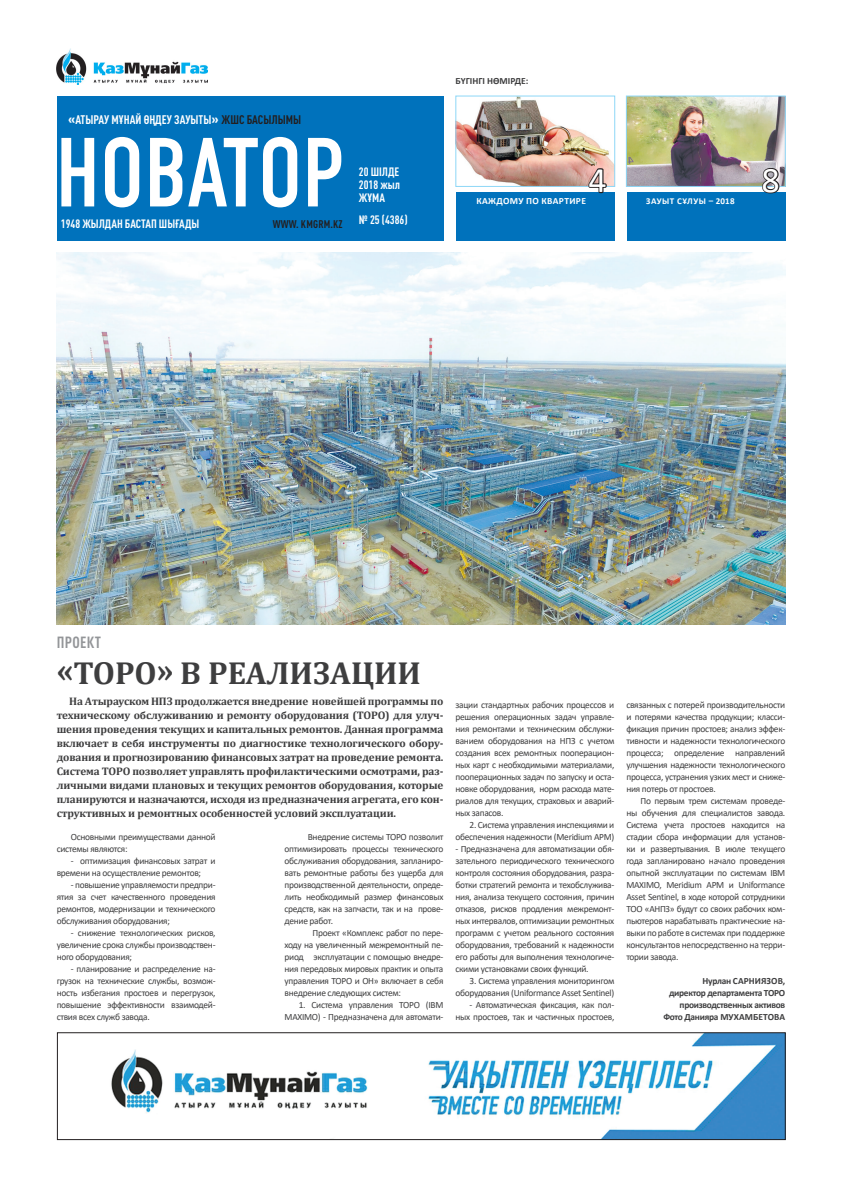
<style>
.page{position:relative;width:842px;height:1191px;background:#fff}
.page>*{position:absolute;margin:0;border:0;box-sizing:border-box;transform-origin:0 0}
.t1{font:36px "Calibri";color:#fff}
.t2{font:700 32px "Cambria";color:#3e3e3f}
.t3{font:700 condensed 16px "DIN Pro";color:#939598}
.t4{font:700 condensed 12.3px "DIN Pro";color:#fff}
.t5{font:700 condensed 12px/13px "DIN Pro";color:#fff;text-align:justify}
.t6{font:700 11px/14px "Cambria";letter-spacing:-.01em;color:#3e3e3f;text-align:justify}
.t7{font:700 condensed 11px "DIN Pro";letter-spacing:.02em;color:#231f20}
.t8{font:9.5px/12px "Calibri";letter-spacing:-.03em;color:#3e3e3f;text-align:justify}
.t9{font:700 9.5px "Calibri";letter-spacing:-.03em;color:#3e3e3f}
.t10{font:700 9.5px "Calibri";letter-spacing:-.01em;color:#3e3e3f}
.t11{font:700 9.5px "Calibri";letter-spacing:.04em;color:#fff}
.t12{font:700 9.5px "Calibri";letter-spacing:.01em;color:#3e3e3f}
.t13{font:700 9.5px "Calibri";color:#3e3e3f}
.t14{font:700 9px "Calibri";letter-spacing:.055em;color:#fff}
.s1{font-family:"DS Free Set";font-stretch:normal}
.s2{color:#231f20}
</style>
<div class="page">
<div style="left:627px;top:192px;width:159px;height:48px;background:#0072bc"></div>
<img style="left:628px;top:98px;width:156px;height:87px">
<div style="left:626px;top:96px;width:160px;height:91px;border:1px solid #8dd7f7"></div>
<img style="left:457px;top:98px;width:156px;height:87px">
<div style="left:455px;top:96px;width:160px;height:91px;border:1px solid #8dd7f7"></div>
<div style="left:57px;top:96px;width:386px;height:144px;background:#0072bc"></div>
<div style="left:456px;top:192px;width:159px;height:48px;background:#0072bc"></div>
<svg style="left:61px;top:137px;width:280px;height:70px"></svg>
<svg style="left:761px;top:167px;width:20px;height:27px"></svg>
<svg style="left:587px;top:164px;width:21px;height:30px"></svg>
<img style="left:57px;top:48px;width:150px;height:36px">
<img style="left:111px;top:1034px;width:673px;height:104px">
<div style="left:57px;top:1032px;width:729px;height:108px;border:1px solid #231f20"></div>
<img style="left:57px;top:252px;width:729px;height:372px">
<p class="t4" style="left:68px;top:110px;width:235px"><span class="s1">«</span>АТЫРАУ МҰНАЙ ӨҢДЕУ ЗАУЫТЫ<span class="s1">»</span> <span class="s2">ЖШС БАСЫЛЫМЫ</span></p>
<p class="t5" style="left:61px;top:216px;width:140px">1948 ЖЫЛДАН БАСТАП ШЫҒАДЫ</p>
<p class="t7" style="left:273px;top:216px;width:72px">WWW. KMGRM.KZ</p>
<p class="t5" style="left:359px;top:165px;width:43px">20 ШІЛДЕ 2018 ЖЫЛ ЖҰМА</p>
<p class="t5" style="left:359px;top:212px;width:50px">№ 25 (4386)</p>
<p class="t13" style="left:455px;top:74px;width:74px">БҮГІНГІ НӨМІРДЕ:</p>
<h1 class="t1" style="left:588px;top:155px;width:20px">4</h1>
<h1 class="t1" style="left:762px;top:155px;width:20px">8</h1>
<p class="t11" style="left:476px;top:194px;width:106px">Каждому по квартире</p>
<p class="t14" style="left:646px;top:195px;width:90px">Зауыт сұлуы – 2018</p>
<h3 class="t3" style="left:57px;top:630px;width:45px">ПРОЕКТ</h3>
<h2 class="t2" style="left:57px;top:650px;width:366px">«ТОРО» в реализации</h2>
<p class="t6" style="left:57px;top:693px;width:388px;text-indent:13px">На Атырауском НПЗ продолжается внедрение новейшей программы по техническому обслуживанию и ремонту оборудования (ТОРО) для улуч&shy;шения проведения текущих и капитальных ремонтов. Данная программа включает в себя инструменты по диагностике технологического обору&shy;дования и прогнозированию финансовых затрат на проведение ремонта.<br>Система ТОРО позволяет управлять профилактическими осмотрами, раз&shy;личными видами плановых и текущих ремонтов оборудования, которые планируются и назначаются, исходя из предназначения агрегата, его кон&shy;структивных и ремонтных особенностей условий эксплуатации.</p>
<p class="t8" style="left:57px;top:831px;width:160px;text-indent:14px">Основными преимуществами данной системы являются:</p>
<p class="t8" style="left:57px;top:855px;width:160px;text-indent:14px">- оптимизация финансовых затрат и времени на осуществление ремонтов;</p>
<p class="t8" style="left:57px;top:879px;width:160px;text-indent:14px">- повышение управляемости предпри&shy;ятия за счет качественного проведения ремонтов, модернизации и технического обслуживания оборудования;</p>
<p class="t8" style="left:57px;top:927px;width:160px;text-indent:14px">- снижение технологических рисков, увеличение срока службы производствен&shy;ного оборудования;</p>
<p class="t8" style="left:57px;top:963px;width:160px;text-indent:14px">- планирование и распределение на&shy;грузок на технические службы, возмож&shy;ность избегания простоев и перегрузок, повышение эффективности взаимодей&shy;ствия всех служб завода.</p>
<p class="t8" style="left:285px;top:831px;width:160px;text-indent:23px">Внедрение системы ТОРО позволит оптимизировать процессы технического обслуживания оборудования, запланиро&shy;вать ремонтные работы без ущерба для производственной деятельности, опреде&shy;лить необходимый размер финансовых средств, как на запчасти, так и на прове&shy;дение работ.</p>
<p class="t8" style="left:285px;top:927px;width:160px;text-indent:28px">Проект «Комплекс работ по пере&shy;ходу на увеличенный межремонтный пе&shy;риод эксплуатации с помощью внедре&shy;ния передовых мировых практик и опыта управления ТОРО и ОН» включает в себя внедрение следующих систем:</p>
<p class="t8" style="left:285px;top:999px;width:160px;text-align:right">1. Система управления ТОРО (IBM<br>MAXIMO) - Предназначена для автомати-</p>
<p class="t8" style="left:455px;top:699px;width:160px">зации стандартных рабочих процессов и решения операционных задач управле&shy;ния ремонтами и техническим обслужи&shy;ванием оборудования на НПЗ с учетом создания всех ремонтных пооперацион&shy;ных карт с необходимыми материалами, пооперационных задач по запуску и оста&shy;новке оборудования, норм расхода мате&shy;риалов для текущих, страховых и аварий&shy;ных запасов.</p>
<p class="t8" style="left:455px;top:819px;width:160px;text-align:right">2. Система управления инспекциями и обеспечения надежности (Meridium APM)</p>
<p class="t8" style="left:455px;top:843px;width:160px">- Предназначена для автоматизации обя&shy;зательного периодического технического контроля состояния оборудования, разра&shy;ботки стратегий ремонта и техобслужива&shy;ния, анализа текущего состояния, причин отказов, рисков продления межремонт&shy;ных интервалов, оптимизации ремонтных программ с учетом реального состояния оборудования, требований к надежности его работы для выполнения технологиче&shy;скими установками своих функций.</p>
<p class="t8" style="left:455px;top:975px;width:160px;text-align:right">3. Система управления мониторингом оборудования (Uniformance Asset Sentinel)</p>
<p class="t8" style="left:455px;top:999px;width:160px;text-align:right">- Автоматическая фиксация, как пол&shy;ных простоев, так и частичных простоев,</p>
<p class="t8" style="left:626px;top:699px;width:160px">связанных с потерей производительности и потерями качества продукции; класси&shy;фикация причин простоев; анализ эффек&shy;тивности и надежности технологического процесса; определение направлений улучшения надежности технологического процесса, устранения узких мест и сниже&shy;ния потерь от простоев.</p>
<p class="t8" style="left:626px;top:795px;width:160px;text-indent:14px">По первым трем системам проведе&shy;ны обучения для специалистов завода.<br>Система учета простоев находится на стадии сбора информации для установ&shy;ки и развертывания. В июле текущего года запланировано начало проведения опытной эксплуатации по системам IBM MAXIMO, Meridium APM и Uniformance Asset Sentinel, в ходе которой сотрудники ТОО «АНПЗ» будут со своих рабочих ком&shy;пьютеров нарабатывать практические на&shy;выки по работе в системах при поддержке консультантов непосредственно на терри&shy;тории завода.</p>
<p class="t12" style="left:703px;top:974px;width:84px">Нурлан Сарн иязов,</p>
<p class="t9" style="left:669px;top:986px;width:117px">директор департамента ТО РО</p>
<p class="t9" style="left:680px;top:998px;width:107px">производственных активов</p>
<p class="t10" style="left:663px;top:1010px;width:89px">Фото Данияра Мухамбе</p>
<p class="t9" style="left:763px;top:1010px;width:23px">това</p>
</div>
